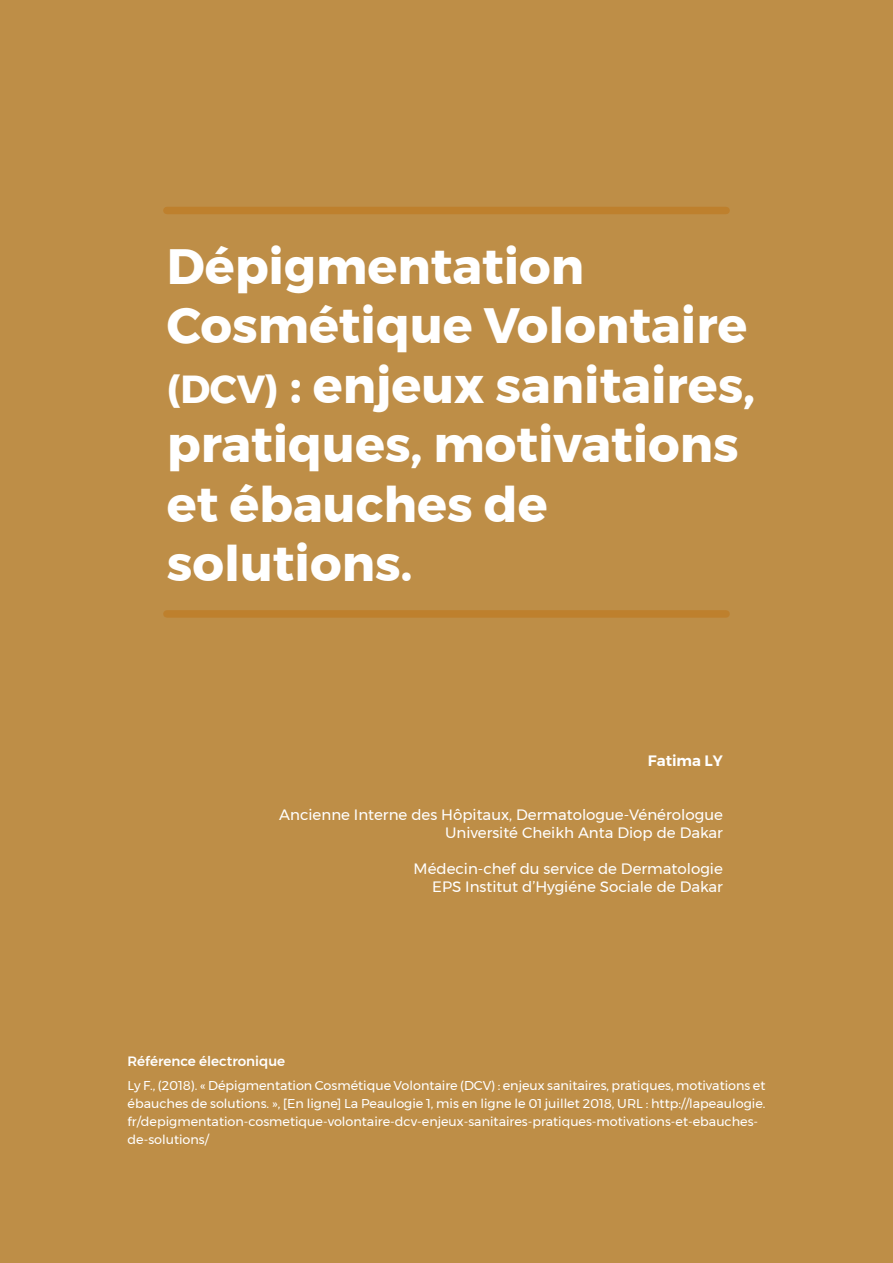
<style>
.page{position:relative;width:893px;height:1263px;background:#be8e47}
.page>*{position:absolute;margin:0;border:0;box-sizing:border-box;transform-origin:0 0}
.t1{font:700 49.5px/59.4px "Montserrat";color:#fff}
.t2{font:15px/18px "Montserrat";color:#fff;text-align:right}
.t3{font:600 15px "Montserrat";color:#fff}
.t4{font:500 13.5px "Montserrat";color:#fff}
.t5{font:12.75px/18px "Montserrat";color:#fff}
.s1{font-size:39px}
</style>
<div class="page">
<div style="left:167px;top:207px;width:559px;height:7px;background:#be802d"></div>
<div style="left:167px;top:610px;width:559px;height:8px;background:#be802d"></div>
<h1 class="t1" style="left:167px;top:237px;width:590px">Dépigmentation<br>Cosmétique Volontaire <span class="s1">(DCV)</span> : enjeux sanitaires, pratiques, motivations et ébauches de solutions.</h1>
<p class="t3" style="left:648px;top:749px;width:77px">Fatima LY</p>
<p class="t2" style="left:279px;top:806px;width:445px">Ancienne Interne des Hôpitaux, Dermatologue-Vénérologue<br>Université Cheikh Anta Diop de Dakar</p>
<p class="t2" style="left:414px;top:860px;width:311px">Médecin-chef du service de Dermatologie<br>EPS Institut d’Hygiéne Sociale de Dakar</p>
<p class="t4" style="left:128px;top:1050px;width:159px">Référence électronique</p>
<p class="t5" style="left:128px;top:1076px;width:639px">Ly F., (2018). « Dépigmentation Cosmétique Volontaire (DCV) : enjeux sanitaires, pratiques, motivations et ébauches de solutions. », [En ligne] La Peaulogie 1, mis en ligne le 01 juillet 2018, URL : http://lapeaulogie. fr/depigmentation-cosmetique-volontaire-dcv-enjeux-sanitaires-pratiques-motivations-et-ebauches&shy;de-solutions/</p>
</div>
